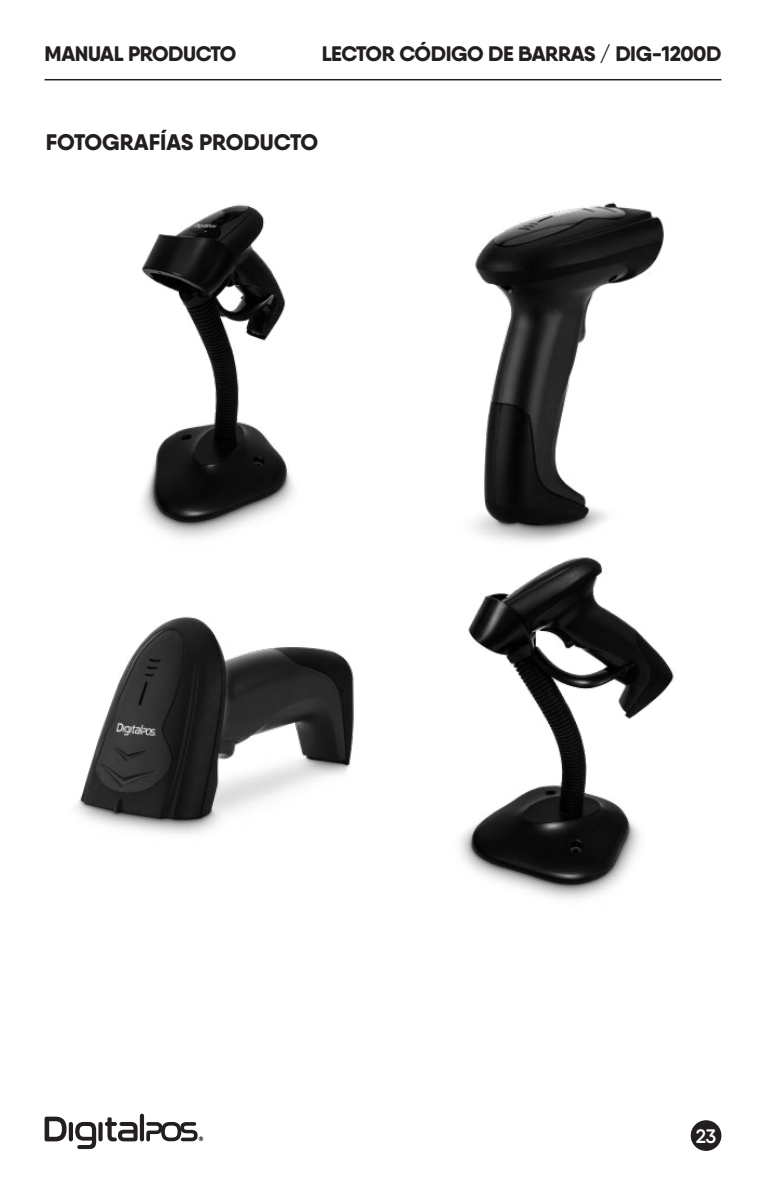
<style>
.page{position:relative;width:766px;height:1191px;background:#fff}
.page>*{position:absolute;margin:0;border:0;box-sizing:border-box;transform-origin:0 0}
.t1{font:800 22.5px "Qanelas Soft";color:#231f20}
.t2{font:800 21px "Qanelas Soft";letter-spacing:-.02em;color:#231f20}
.t3{font:600 19.5px "Qanelas Soft";color:#fff}
</style>
<div class="page">
<hr style="left:45px;top:79px;width:676px;height:1px;background:#231f20">
<div style="left:690px;top:1120px;width:31px;height:31px;background:#231f20;border-radius:50%"></div>
<hr style="left:69px;top:1122px;width:4px;height:19px;background:#231f20;border-radius:2px">
<svg style="left:75px;top:1122px;width:21px;height:27px"></svg>
<svg style="left:45px;top:1116px;width:21px;height:25px"></svg>
<hr style="left:140px;top:1113px;width:4px;height:28px;background:#231f20;border-radius:2px">
<div style="left:98px;top:1122px;width:5px;height:19px;background:#231f20;border-radius:2px"></div>
<svg style="left:105px;top:1117px;width:32px;height:24px"></svg>
<svg style="left:146px;top:1122px;width:57px;height:19px"></svg>
<img style="left:142px;top:204px;width:152px;height:333px">
<img style="left:473px;top:202px;width:191px;height:335px">
<img style="left:460px;top:537px;width:214px;height:362px">
<img style="left:76px;top:537px;width:278px;height:297px">
<p class="t2" style="left:45px;top:40px;width:193px">MANUAL PRODUCTO</p>
<p class="t2" style="left:322px;top:40px;width:401px">LECTOR CÓDIGO DE BARRAS / DIG-1200D</p>
<p class="t1" style="left:46px;top:128px;width:274px">FOTOGRAFÍAS PRODUCTO</p>
<p class="t3" style="left:695px;top:1123px;width:22px">23</p>
</div>
